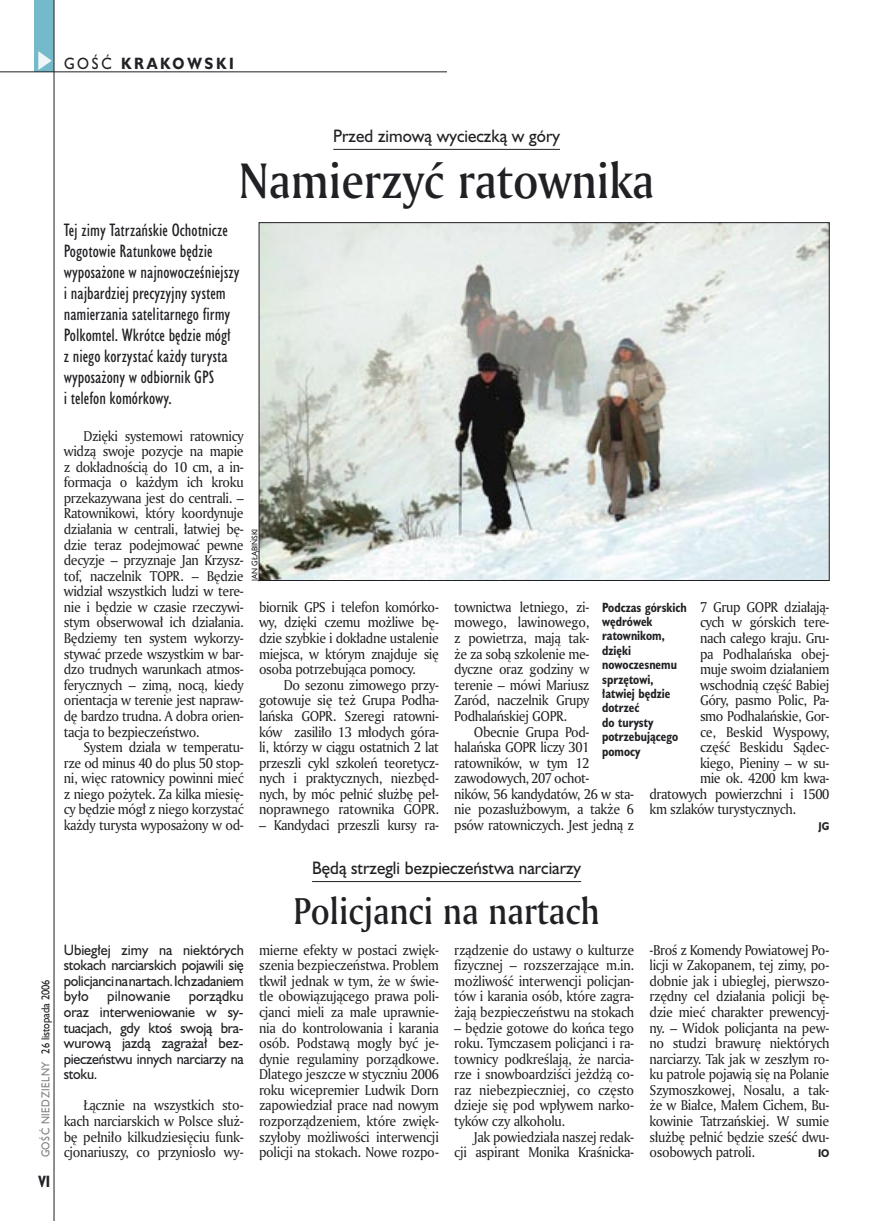
<style>
.page{position:relative;width:872px;height:1221px;background:#fff}
.page>*{position:absolute;margin:0;border:0;box-sizing:border-box;transform-origin:0 0}
._05a_tytyl_AmMd_32_pt{font:48px "Amerigo Md PL";color:#212125;scale:.9 1}
._05-9_tytyl_AmMd_24_pt{font:36px "Amerigo Md PL";color:#212125;scale:.9 1}
._06-4_lead_lokal_HuCn_11_pt{font:16.5px/21px "Humanst 521 Cn PL";color:#212125}
._04-3_nadtytul_lokal{font:16.5px "Humanst 521 PL";color:#212125;scale:.94 1}
._15a_temat_lewo{font:700 15px "Humanst 521 PL";letter-spacing:.2em;color:#212125;scale:.9 1}
._16_pagina_lewa{font:700 15px "Humanst 521 Cn PL";color:#212125;scale:.94 1}
._01_body_tekst{font:13.8px/15.6px "Amerigo PL";letter-spacing:-.03em;color:#212125;text-align:justify;scale:.94 1}
._06-5_lead_lokal_maly_Hu_9_pt{font:13.8px/15.6px "Humanst 521 PL";letter-spacing:-.02em;color:#212125;text-align:justify;scale:.94 1}
._06-5_lead_lokal_maly_Hu_9_pt-2{font:13.8px "Humanst 521 PL";letter-spacing:.01em;color:#212125;scale:.94 1}
._09_podpis_zdjecia_HuCnB{font:700 12.3px/14.4px "Humanst 521 Cn PL";color:#212125;scale:.94 1}
._18_data_lewa{font:10.5px "Humanst 521 PL";color:#212125;scale:.9 1}
._18a_data_lewa_GOSC{font:10.5px "Humanst 521 PL";letter-spacing:.05em;color:#7f7f83;scale:.9 1}
._12a_autor_na_koncu_HuBd{font:700 10.35px "Humanst 521 PL";color:#212125;scale:.9 1}
._01_body_tekst-2{font:700 10.35px "Humanst 521 PL";color:#212125;scale:.9 1}
._09a_autor_zdjecia_Hu_5_pt{font:7.5px "Humanst 521 PL";color:#212125;scale:.94 1}
.s1{font-weight:400}
</style>
<div class="page">
<div style="left:35px;top:0;width:19px;height:72px;background:#75baca"></div>
<svg style="left:38px;top:51px;width:14px;height:19px"></svg>
<hr style="left:54px;top:0;width:1px;height:1220px;background:#212125">
<hr style="left:0;top:72px;width:447px;height:1px;background:#212125">
<hr style="left:333px;top:149px;width:227px;height:1px;background:#212125">
<hr style="left:312px;top:881px;width:269px;height:1px;background:#212125">
<img style="left:261px;top:224px;width:566px;height:354px">
<p class="_15a_temat_lewo" style="left:64px;top:53px;width:190px"><span class="s1">GOŚĆ</span> KRAKOWSKI</p>
<p class="_18_data_lewa" style="left:38px;top:1053px;width:84px;rotate:-90deg">26 listopada 2006</p>
<p class="_18a_data_lewa_GOSC" style="left:38px;top:1157px;width:108px;rotate:-90deg">GOŚĆ NIEDZIELNY</p>
<p class="_16_pagina_lewa" style="left:38px;top:1170px;width:14px">VI</p>
<p class="_04-3_nadtytul_lokal" style="left:333px;top:125px;width:243px">Przed zimową wycieczką w góry</p>
<p class="_05a_tytyl_AmMd_32_pt" style="left:239px;top:149px;width:463px">Namierzyć ratownika</p>
<p class="_06-4_lead_lokal_HuCn_11_pt" style="left:64px;top:219px;width:177px">Tej zimy Tatrzańskie Ochotnicze<br>Pogotowie Ratunkowe będzie wyposażone w najnowocześniejszy i najbardziej precyzyjny system namierzania satelitarnego firmy<br>Polkomtel. Wkrótce będzie mógł z niego korzystać każdy turysta wyposażony w odbiornik GPS<br>i telefon komórkowy.</p>
<p class="_01_body_tekst" style="left:64px;top:427px;width:193px;text-indent:20px">Dzięki systemowi ratownicy widzą swoje pozycje na mapie z dokładnością do 10 cm, a in&shy;formacja o każdym ich kroku przekazywana jest do centrali. – Ratownikowi, który koordynuje działania w centrali, łatwiej bę&shy;dzie teraz podejmować pewne decyzje – przyznaje Jan Krzysz&shy;tof, naczelnik TOPR. – Będzie widział wszystkich ludzi w tere&shy;nie i będzie w czasie rzeczywi&shy;stym obserwował ich działania.<br>Będziemy ten system wykorzy&shy;stywać przede wszystkim w bar&shy;dzo trudnych warunkach atmos&shy;ferycznych – zimą, nocą, kiedy orientacja w terenie jest napraw&shy;dę bardzo trudna. A dobra orien&shy;tacja to bezpieczeństwo.</p>
<p class="_01_body_tekst" style="left:64px;top:739px;width:193px;text-indent:20px">System działa w temperatu&shy;rze od minus 40 do plus 50 stop&shy;ni, więc ratownicy powinni mieć z niego pożytek. Za kilka miesię&shy;cy będzie mógł z niego korzystać każdy turysta wyposażony w od-</p>
<p class="_09a_autor_zdjecia_Hu_5_pt" style="left:249px;top:580px;width:57px;rotate:-90deg">JAN GŁĄBIŃSKI</p>
<p class="_01_body_tekst" style="left:259px;top:598px;width:193px">biornik GPS i telefon komórko&shy;wy, dzięki czemu możliwe bę&shy;dzie szybkie i dokładne ustalenie miejsca, w którym znajduje się osoba potrzebująca pomocy.</p>
<p class="_01_body_tekst" style="left:259px;top:676px;width:193px;text-indent:25px">Do sezonu zimowego przy&shy;gotowuje się też Grupa Podha&shy;lańska GOPR. Szeregi ratowni&shy;ków zasiliło 13 młodych góra&shy;li, którzy w ciągu ostatnich 2 lat przeszli cykl szkoleń teoretycz&shy;nych i praktycznych, niezbęd&shy;nych, by móc pełnić służbę peł&shy;noprawnego ratownika GOPR.</p>
<p class="_01_body_tekst" style="left:259px;top:816px;width:193px">– Kandydaci przeszli kursy ra-</p>
<p class="_01_body_tekst" style="left:700px;top:598px;width:139px">7 Grup GOPR działają-</p>
<p class="_01_body_tekst" style="left:700px;top:614px;width:139px">cych w górskich tere-</p>
<p class="_01_body_tekst" style="left:700px;top:630px;width:139px">nach całego kraju. Gru-</p>
<p class="_01_body_tekst" style="left:700px;top:645px;width:139px">pa Podhalańska obej-</p>
<p class="_01_body_tekst" style="left:700px;top:661px;width:139px">muje swoim działaniem</p>
<p class="_01_body_tekst" style="left:700px;top:676px;width:139px">wschodnią część Babiej</p>
<p class="_01_body_tekst" style="left:700px;top:692px;width:139px">Góry, pasmo Polic, Pa-</p>
<p class="_01_body_tekst" style="left:700px;top:707px;width:139px">smo Podhalańskie, Gor-</p>
<p class="_01_body_tekst" style="left:700px;top:723px;width:139px">ce, Beskid Wyspowy,</p>
<p class="_01_body_tekst" style="left:700px;top:739px;width:139px">część Beskidu Sądec-</p>
<p class="_01_body_tekst" style="left:700px;top:754px;width:139px">kiego, Pieniny – w su-</p>
<p class="_01_body_tekst" style="left:700px;top:770px;width:139px">mie ok. 4200 km kwa-</p>
<p class="_01_body_tekst" style="left:649px;top:785px;width:193px">dratowych powierzchni i 1500</p>
<p class="_01_body_tekst" style="left:649px;top:801px;width:157px">km szlaków turystycznych.</p>
<p class="_12a_autor_na_koncu_HuBd" style="left:818px;top:819px;width:14px">JG</p>
<p class="_01_body_tekst" style="left:454px;top:598px;width:145px">townictwa letniego, zi&shy;mowego, lawinowego, z powietrza, mają tak&shy;że za sobą szkolenie me&shy;dyczne oraz godziny w terenie – mówi Mariusz Zaród, naczelnik Grupy Podhalańskiej GOPR.</p>
<p class="_01_body_tekst" style="left:454px;top:723px;width:193px;text-align:left;text-indent:20px">Obecnie Grupa Pod&shy;halańska GOPR liczy 301 ratowników, w tym 12 zawodowych, 207 ochot-<br>ników, 56 kandydatów, 26 w sta&shy;nie pozasłużbowym, a także 6 psów ratowniczych. Jest jedną z</p>
<p class="_09_podpis_zdjecia_HuCnB" style="left:602px;top:599px;width:92px">Podczas górskich wędrówek ratownikom, dzięki nowoczesnemu sprzętowi, łatwiej będzie dotrzeć<br>do turysty potrzebującego pomocy</p>
<p class="_06-5_lead_lokal_maly_Hu_9_pt" style="left:64px;top:941px;width:193px">Ubiegłej zimy na niektórych stokach narciarskich pojawili się policjanci na nartach. Ich zadaniem było</p>
<p class="_06-5_lead_lokal_maly_Hu_9_pt" style="left:64px;top:988px;width:193px;text-indent:125px">porządku oraz interweniowanie w sy&shy;tuacjach, gdy ktoś swoją bra&shy;wurową jazdą zagrażał bez&shy;pieczeństwu innych narciarzy na stoku.</p>
<p class="_01_body_tekst" style="left:64px;top:1097px;width:193px;text-indent:20px">Łącznie na wszystkich sto&shy;kach narciarskich w Polsce służ&shy;bę pełniło kilkudziesięciu funk&shy;cjonariuszy, co przyniosło wy-</p>
<p class="_06-5_lead_lokal_maly_Hu_9_pt-2" style="left:107px;top:986px;width:69px">pilnowanie</p>
<p class="_04-3_nadtytul_lokal" style="left:312px;top:857px;width:288px">Będą strzegli bezpieczeństwa narciarzy</p>
<p class="_05-9_tytyl_AmMd_24_pt" style="left:294px;top:886px;width:341px">Policjanci na nartach</p>
<p class="_01_body_tekst" style="left:259px;top:941px;width:193px">mierne efekty w postaci zwięk&shy;szenia bezpieczeństwa. Problem tkwił jednak w tym, że w świe&shy;tle obowiązującego prawa poli&shy;cjanci mieli za małe uprawnie&shy;nia do kontrolowania i karania osób. Podstawą mogły być je&shy;dynie regulaminy porządkowe.<br>Dlatego jeszcze w styczniu 2006 roku wicepremier Ludwik Dorn zapowiedział prace nad nowym rozporządzeniem, które zwięk&shy;szyłoby możliwości interwencji policji na stokach. Nowe rozpo-</p>
<p class="_01_body_tekst" style="left:454px;top:941px;width:193px">rządzenie do ustawy o kulturze fizycznej – rozszerzające m.in. możliwość interwencji policjan&shy;tów i karania osób, które zagra&shy;żają bezpieczeństwu na stokach</p>
<p class="_01_body_tekst" style="left:454px;top:1019px;width:193px">– będzie gotowe do końca tego roku. Tymczasem policjanci i ra&shy;townicy podkreślają, że narcia&shy;rze i snowboardziści jeżdżą co&shy;raz niebezpieczniej, co często dzieje się pod wpływem narko&shy;tyków czy alkoholu.</p>
<p class="_01_body_tekst" style="left:454px;top:1128px;width:193px;text-align:right">Jak powiedziała naszej redak-<br>cji aspirant Monika Kraśnicka-</p>
<p class="_01_body_tekst" style="left:649px;top:941px;width:193px">-Broś z Komendy Powiatowej Po&shy;licji w Zakopanem, tej zimy, po&shy;dobnie jak i ubiegłej, pierwszo&shy;rzędny cel działania policji bę&shy;dzie mieć charakter prewencyj&shy;ny. – Widok policjanta na pew&shy;no studzi brawurę niektórych narciarzy. Tak jak w zeszłym ro&shy;ku patrole pojawią się na Polanie Szymoszkowej, Nosalu, a tak&shy;że w Białce, Małem Cichem, Bu&shy;kowinie Tatrzańskiej. W sumie służbę pełnić będzie sześć dwu&shy;osobowych patroli.</p>
<p class="_01_body_tekst-2" style="left:818px;top:1146px;width:14px">IO</p>
</div>
